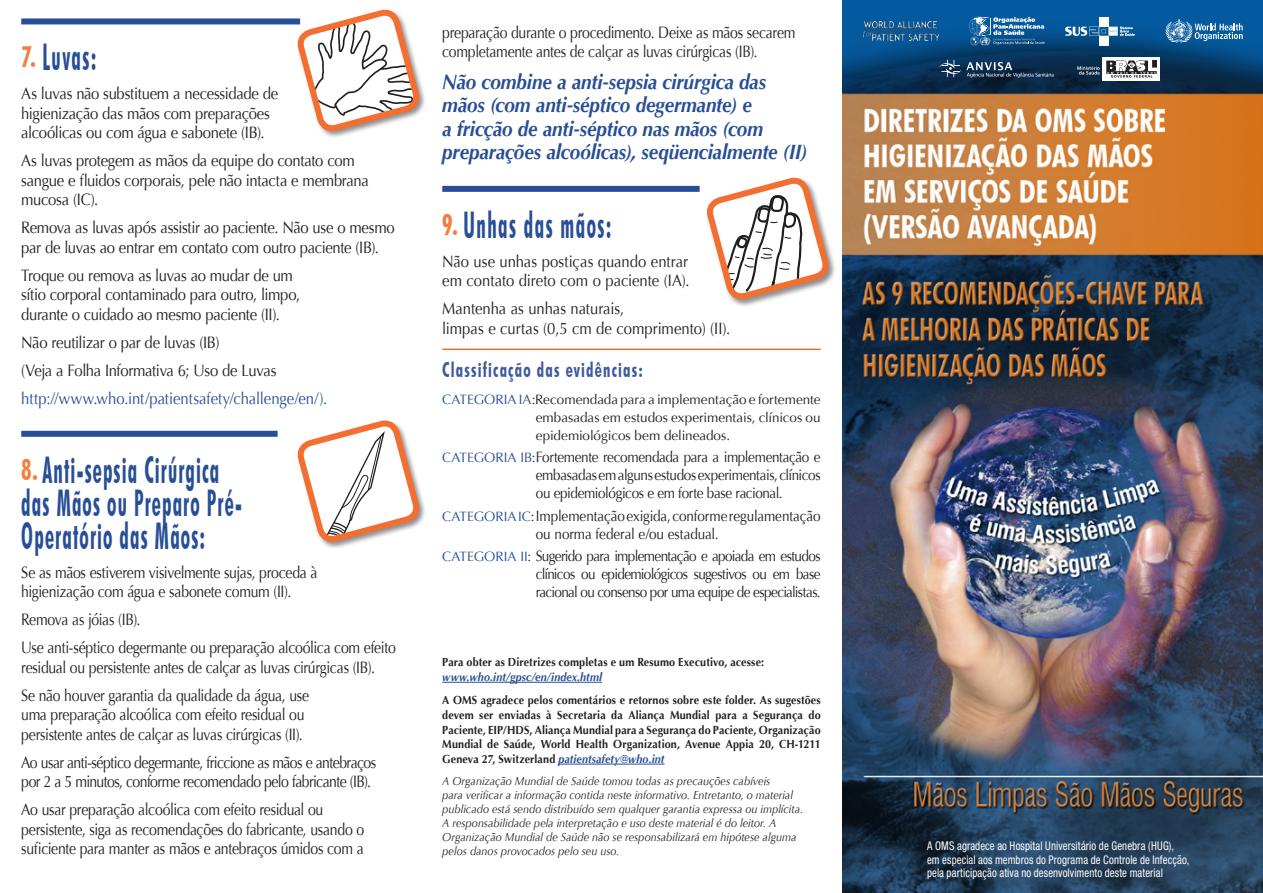
<style>
.page{position:relative;width:1263px;height:893px;background:#fff}
.page>*{position:absolute;margin:0;border:0;box-sizing:border-box;transform-origin:0 0}
.t1{font:700 condensed 36.75px/33px "Futura BT";letter-spacing:.055em;color:#274e96;scale:.57 1}
.t2{font:italic 700 21px/23.2px "Optima";letter-spacing:-.01em;color:#274e96;scale:.9 1}
.t3{font:700 condensed 20.7px "Futura BT";letter-spacing:.07em;color:#3e5a9d;scale:.8 1}
.t4{font:16.5px/19.5px "Optima";letter-spacing:-.02em;color:#231f20;scale:.85 1}
.t5{font:16.5px/19.5px "Optima";letter-spacing:-.02em;color:#231f20;scale:.9 1}
.t6{font:16.5px/19.5px "Optima";color:#231f20;scale:.9 1}
.t7{font:16.5px/19.5px "Optima";letter-spacing:-.04em;color:#231f20;scale:.85 1}
.t8{font:16.5px "Optima";color:#274e96;scale:.9 1}
.t9{font:15px/18px "Optima";letter-spacing:-.025em;color:#231f20;text-align:justify;scale:.9 1}
.t10{font:15px/18px "Optima";letter-spacing:-.005em;color:#231f20;text-align:center;scale:.9 1}
.t11{font:13.5px/18px "Optima";letter-spacing:-.005em;color:#231f20;text-align:justify}
.t12{font:condensed 12px/13.5px "Helvetica Neue";letter-spacing:.01em;color:#fff;scale:.9 1}
.t13{font:700 11.7px/14.7px "Optima";letter-spacing:.01em;color:#231f20;text-align:justify;scale:.92 1}
.t14{font:italic 11.7px/14px "Optima";color:#231f20;scale:.92 1}
.t15{font:italic 700 11.7px "Optima";letter-spacing:.01em;color:#274e96;scale:.92 1}
.s1{font-size:28.8px;color:#f47d42}
.s2{color:#274e96}
.s3{font-size:15px}
.s4{font-size:13.5px;color:#274e96}
.s5{font-size:13.5px}
.s6{font-style:italic;color:#274e96}
</style>
<div class="page">
<img style="left:842px;top:0;width:421px;height:893px">
<div style="left:442px;top:186px;width:258px;height:6px;background:#274e96"></div>
<hr style="left:442px;top:348px;width:379px;height:2px;background:#f36e31">
<hr style="left:442px;top:682px;width:160px;height:1px;background:#274e96">
<hr style="left:558px;top:764px;width:106px;height:1px;background:#274e96">
<div style="left:21px;top:18px;width:279px;height:6px;background:#274e96"></div>
<div style="left:21px;top:431px;width:257px;height:6px;background:#274e96"></div>
<div style="left:705px;top:176px;width:131px;height:131px;background:#231f20;opacity:.5"></div>
<svg style="left:707px;top:176px;width:121px;height:131px"></svg>
<div style="left:296px;top:8px;width:130px;height:130px;background:#231f20;opacity:.5"></div>
<svg style="left:298px;top:8px;width:121px;height:130px"></svg>
<div style="left:296px;top:419px;width:130px;height:130px;background:#231f20;opacity:.5"></div>
<svg style="left:298px;top:419px;width:121px;height:130px"></svg>
<svg style="left:969px;top:17px;width:76px;height:29px;background:#417cab"></svg>
<div style="left:1099px;top:17px;width:9px;height:9px;background:#fff"></div>
<div style="left:1099px;top:36px;width:9px;height:9px;background:#fff"></div>
<svg style="left:1065px;top:26px;width:69px;height:10px"></svg>
<svg style="left:940px;top:60px;width:114px;height:18px;background:#2e4b67"></svg>
<div style="left:1103px;top:57px;width:57px;height:23px;background:#fff"></div>
<svg style="left:1106px;top:60px;width:51px;height:18px"></svg>
<svg style="left:1077px;top:66px;width:23px;height:9px"></svg>
<svg style="left:1165px;top:19px;width:78px;height:24px;background:#4685b6"></svg>
<img style="left:863px;top:22px;width:76px;height:18px">
<h1 class="t1" style="left:21px;top:40px;width:134px"><span class="s1">7.</span> Luvas:</h1>
<p class="t5" style="left:21px;top:84px;width:287px">As luvas não substituem a necessidade de higienização das mãos com preparações alcoólicas ou com água e sabonete (IB).</p>
<p class="t5" style="left:21px;top:151px;width:388px">As luvas protegem as mãos da equipe do contato com sangue e fluidos corporais, pele não intacta e membrana mucosa (IC).</p>
<p class="t5" style="left:21px;top:218px;width:416px">Remova as luvas após assistir ao paciente. Não use o mesmo par de luvas ao entrar em contato com outro paciente (IB).</p>
<p class="t5" style="left:21px;top:266px;width:311px">Troque ou remova as luvas ao mudar de um sítio corporal contaminado para outro, limpo, durante o cuidado ao mesmo paciente (II).</p>
<p class="t5" style="left:21px;top:328px;width:285px;line-height:28px">Não reutilizar o par de luvas (IB)<br>(Veja a Folha Informativa 6; Uso de Luvas</p>
<p class="t8" style="left:21px;top:389px;width:341px">http://www.who.int/patientsafety/challenge/en/).</p>
<h1 class="t1" style="left:21px;top:453px;width:389px"><span class="s1">8.</span> Anti-sepsia Cirúrgica das Mãos ou Preparo Pré-<br>Operatório das Mãos:</h1>
<p class="t4" style="left:21px;top:562px;width:350px">Se as mãos estiverem visivelmente sujas, proceda à higienização com água e sabonete comum (II).</p>
<p class="t4" style="left:21px;top:606px;width:442px;line-height:28px">Remova as jóias (IB).<br>Use anti-séptico degermante ou preparação alcoólica com efeito</p>
<p class="t4" style="left:21px;top:653px;width:418px;line-height:28px">residual ou persistente antes de calçar as luvas cirúrgicas (IB).<br>Se não houver garantia da qualidade da água, use</p>
<p class="t4" style="left:21px;top:705px;width:335px">uma preparação alcoólica com efeito residual ou persistente antes de calçar as luvas cirúrgicas (II).</p>
<p class="t7" style="left:21px;top:752px;width:419px">Ao usar anti-séptico degermante, friccione as mãos e antebraços por 2 a 5 minutos, conforme recomendado pelo fabricante (IB).</p>
<p class="t4" style="left:21px;top:800px;width:405px">Ao usar preparação alcoólica com efeito residual ou persistente, siga as recomendações do fabricante, usando o suficiente para manter as mãos e antebraços úmidos com a</p>
<p class="t4" style="left:442px;top:23px;width:417px">preparação durante o procedimento. Deixe as mãos secarem completamente antes de calçar as luvas cirúrgicas (IB).</p>
<p class="t2" style="left:442px;top:70px;width:407px">Não combine a anti-sepsia cirúrgica das mãos (com anti-séptico degermante) e<br>a fricção de anti-séptico nas mãos (com preparações alcoólicas), seqüencialmente (II)</p>
<h1 class="t1" style="left:442px;top:208px;width:298px"><span class="s1">9.</span> Unhas das mãos:</h1>
<p class="t6" style="left:442px;top:251px;width:276px">Não use unhas postiças quando entrar em contato direto com o paciente (IA).</p>
<p class="t6" style="left:442px;top:299px;width:321px">Mantenha as unhas naturais,<br>limpas e curtas (0,5 cm de comprimento) (II).</p>
<p class="t3" style="left:442px;top:357px;width:252px">Classificação das evidências:</p>
<p class="t11" style="left:536px;top:391px;width:286px;text-indent:-94px"><span class="s2">CATEGORIA IA</span>:Recomendada para a implementação e fortemente embasadas em estudos experimentais, clínicos ou epidemiológicos bem delineados<span class="s3">.</span></p>
<p class="t9" style="left:536px;top:449px;width:318px;text-indent:-94px"><span class="s4">CATEGORIA IB</span><span class="s5">:</span>Fortemente recomendada para a implementação e embasadas em alguns estudos experimentais, clínicos ou epidemiológicos e em forte base racional.</p>
<p class="t10" style="left:442px;top:507px;width:422px"><span class="s4">CATEGORIA IC</span><span class="s5">:</span> Implementação exigida, conforme regulamentação ou norma federal e/ou estadual.</p>
<p class="t9" style="left:536px;top:547px;width:318px;text-indent:-94px"><span class="s4">CATEGORIA II</span><span class="s5">:</span> Sugerido para implementação e apoiada em estudos clínicos ou epidemiológicos sugestivos ou em base racional ou consenso por uma equipe de especialistas.</p>
<p class="t13" style="left:442px;top:655px;width:351px">Para obter as Diretrizes completas e um Resumo Executivo, acesse:</p>
<p class="t15" style="left:442px;top:670px;width:175px">www.who.int/gpsc/en/index.html</p>
<p class="t13" style="left:442px;top:693px;width:413px">A OMS agradece pelos comentários e retornos sobre este folder. As sugestões devem ser enviadas à Secretaria da Aliança Mundial para a Segurança do Paciente, EIP/HDS, Aliança Mundial para a Segurança do Paciente, Organização Mundial de Saúde, World Health Organization, Avenue Appia 20, CH-1211<br>Geneva 27, Switzerland <span class="s6">patientsafety@who.int</span></p>
<p class="t14" style="left:442px;top:774px;width:394px">A Organização Mundial de Saúde tomou todas as precauções cabíveis<br>para verificar a informação contida neste informativo. Entretanto, o material publicado está sendo distribuído sem qualquer garantia expressa ou implícita.<br>A responsabilidade pela interpretação e uso deste material é do leitor. A Organização Mundial de Saúde não se responsabilizará em hipótese alguma pelos danos provocados pelo seu uso.</p>
<p class="t12" style="left:927px;top:839px;width:293px">A OMS agradece ao Hospital Universitário de Genebra (HUG), em especial aos membros do Programa de Controle de Infecção, pela participação ativa no desenvolvimento deste material</p>
</div>
